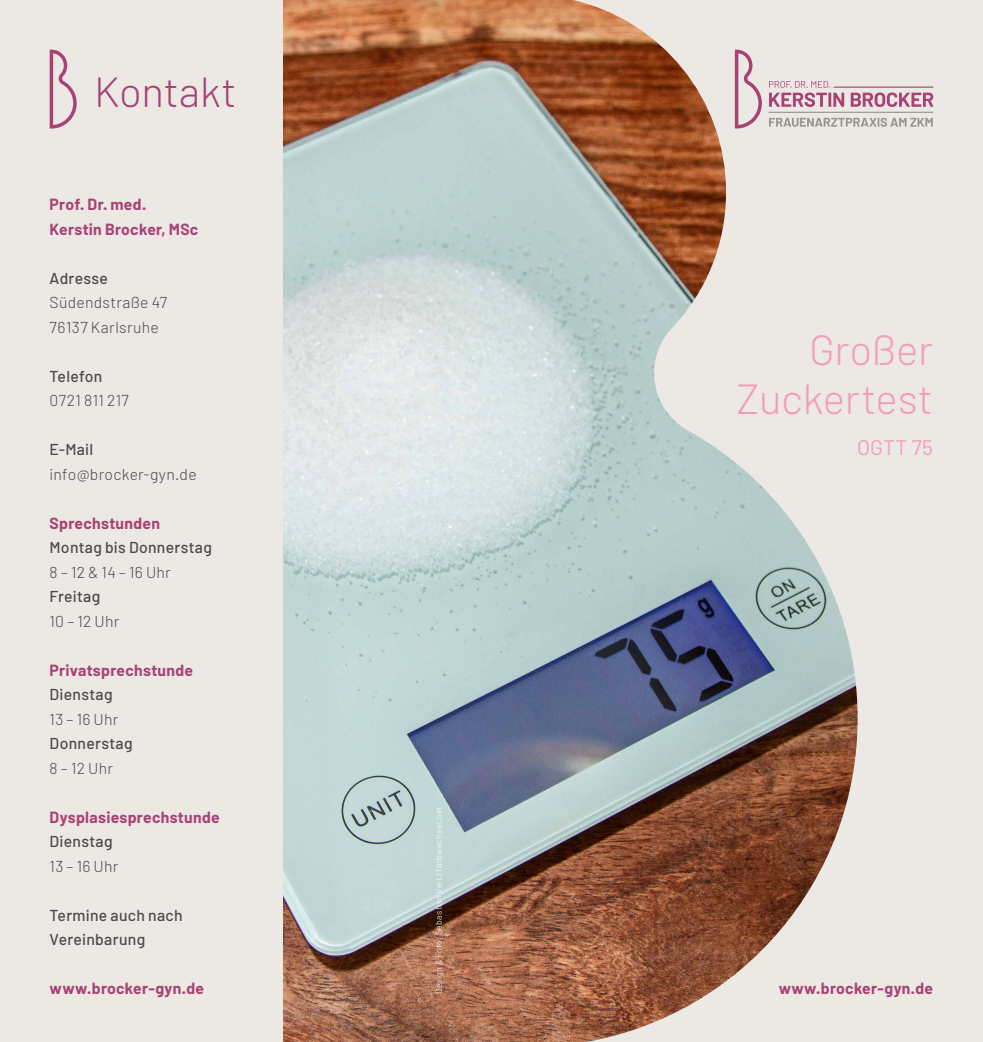
<style>
.page{position:relative;width:983px;height:1042px;background:#fff}
.page>*{position:absolute;margin:0;border:0;box-sizing:border-box;transform-origin:0 0}
.t1{font:300 42px/49px "Barlow";letter-spacing:-.005em;color:#f39eb7;text-align:right}
.t2{font:300 42px "Barlow";letter-spacing:-.005em;color:#a84275}
.t3{font:21px "Barlow";letter-spacing:.015em;color:#f39eb7}
.t4{font:700 15.75px/24.5px "Barlow";letter-spacing:.02em;color:#a84275}
.t5{font:300 15.75px/24.5px "Barlow";letter-spacing:.015em;color:#4a4a49}
.t6{font:500 15.75px/24.5px "Barlow";letter-spacing:.02em;color:#4a4a49}
.t7{font:300 8.75px "Barlow";letter-spacing:.035em;color:#fff}
</style>
<div class="page">
<div style="left:0;top:0;width:982px;height:1042px;background:#ece8e3"></div>
<svg style="left:857px;top:86px;width:76px;height:41px"></svg>
<svg style="left:49px;top:49px;width:28px;height:80px"></svg>
<img style="left:283px;top:0;width:574px;height:1042px">
<h1 class="t2" style="left:94px;top:65px;width:144px">Kontakt</h1>
<p class="t4" style="left:50px;top:192px;width:150px">Prof. Dr. med.<br>Kerstin Brocker, MSc</p>
<p class="t6" style="left:50px;top:265px;width:60px">Adresse</p>
<p class="t5" style="left:50px;top:290px;width:119px">Südendstraße 47<br>76137 Karlsruhe</p>
<p class="t6" style="left:50px;top:363px;width:54px">Telefon</p>
<p class="t5" style="left:50px;top:388px;width:81px">0721 811 217</p>
<p class="t6" style="left:50px;top:437px;width:45px">E-Mail</p>
<p class="t5" style="left:50px;top:461px;width:148px">info@brocker-gyn.de</p>
<p class="t4" style="left:50px;top:510px;width:112px">Sprechstunden</p>
<p class="t6" style="left:50px;top:535px;width:164px">Montag bis Donnerstag</p>
<p class="t5" style="left:50px;top:559px;width:123px">8 – 12 &amp; 14 – 16 Uhr</p>
<p class="t6" style="left:50px;top:584px;width:52px">Freitag</p>
<p class="t5" style="left:50px;top:608px;width:71px">10 – 12 Uhr</p>
<p class="t4" style="left:50px;top:658px;width:145px">Privatsprechstunde</p>
<p class="t6" style="left:50px;top:682px;width:64px">Dienstag</p>
<p class="t5" style="left:50px;top:706px;width:70px">13 – 16 Uhr</p>
<p class="t6" style="left:50px;top:731px;width:84px">Donnerstag</p>
<p class="t5" style="left:50px;top:755px;width:65px">8 – 12 Uhr</p>
<p class="t4" style="left:50px;top:805px;width:172px">Dysplasiesprechstunde</p>
<p class="t6" style="left:50px;top:829px;width:64px">Dienstag</p>
<p class="t5" style="left:50px;top:853px;width:70px">13 – 16 Uhr</p>
<p class="t6" style="left:50px;top:902px;width:134px">Termine auch nach<br>Vereinbarung</p>
<p class="t4" style="left:50px;top:976px;width:156px">www.brocker-gyn.de</p>
<p class="t4" style="left:778px;top:976px;width:156px">www.brocker-gyn.de</p>
<h1 class="t1" style="left:736px;top:325px;width:198px">Großer<br>Zuckertest</h1>
<h2 class="t3" style="left:857px;top:434px;width:77px">OGTT 75</h2>
<p class="t7" style="left:433px;top:994px;width:189px;rotate:-90deg">Design &amp; Foto: Sebastian Veit / farbwechsel.net</p>
</div>
